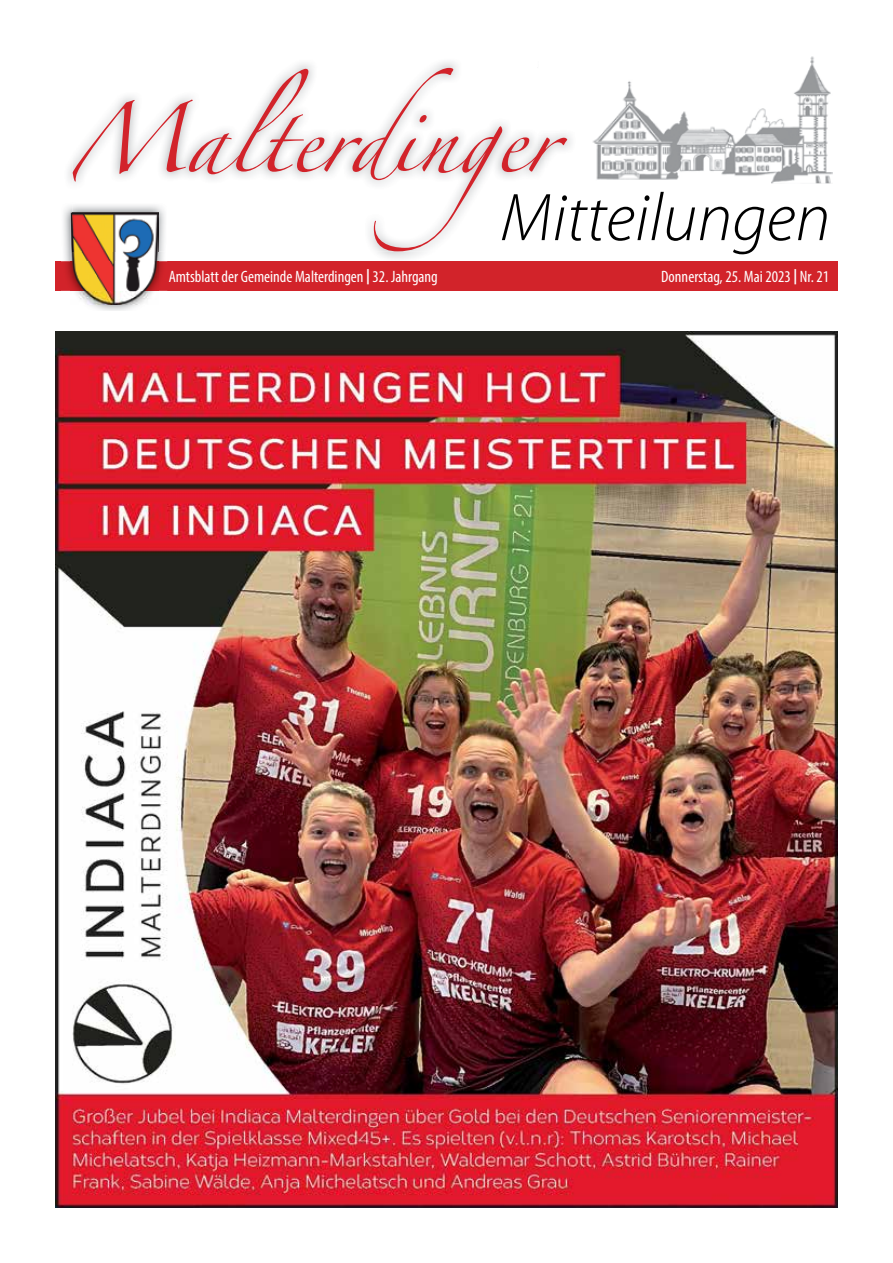
<style>
.page{position:relative;width:893px;height:1263px;background:#fff}
.page>*{position:absolute;margin:0;border:0;box-sizing:border-box;transform-origin:0 0}
.t1{font:152.55px "Zapfino Extra LT Pro";color:#d2232a}
.t2{font:italic 300 67.95px "Myriad Pro";color:#000}
.t3{font:condensed 16.5px "Myriad Pro";color:#fff}
</style>
<div class="page">
<img style="left:593px;top:56px;width:240px;height:127px">
<div style="left:55px;top:261px;width:783px;height:30px;background:#d2232a"></div>
<img style="left:61px;top:215px;width:106px;height:96px">
<img style="left:64px;top:204px;width:103px;height:57px">
<img style="left:73px;top:203px;width:94px;height:48px">
<img style="left:71px;top:212px;width:87px;height:92px">
<img style="left:73px;top:212px;width:85px;height:39px">
<img style="left:55px;top:331px;width:783px;height:877px">
<h1 class="t1" style="left:71px;top:29px;width:517px">Malterdinger</h1>
<h2 class="t2" style="left:500px;top:181px;width:332px">Mitteilungen</h2>
<p class="t3" style="left:169px;top:267px;width:271px">Amtsblatt der Gemeinde Malterdingen 32. Jahrgang</p>
<p class="t3" style="left:661px;top:267px;width:170px">Donnerstag, 25. Mai 2023 Nr. 21</p>
</div>
